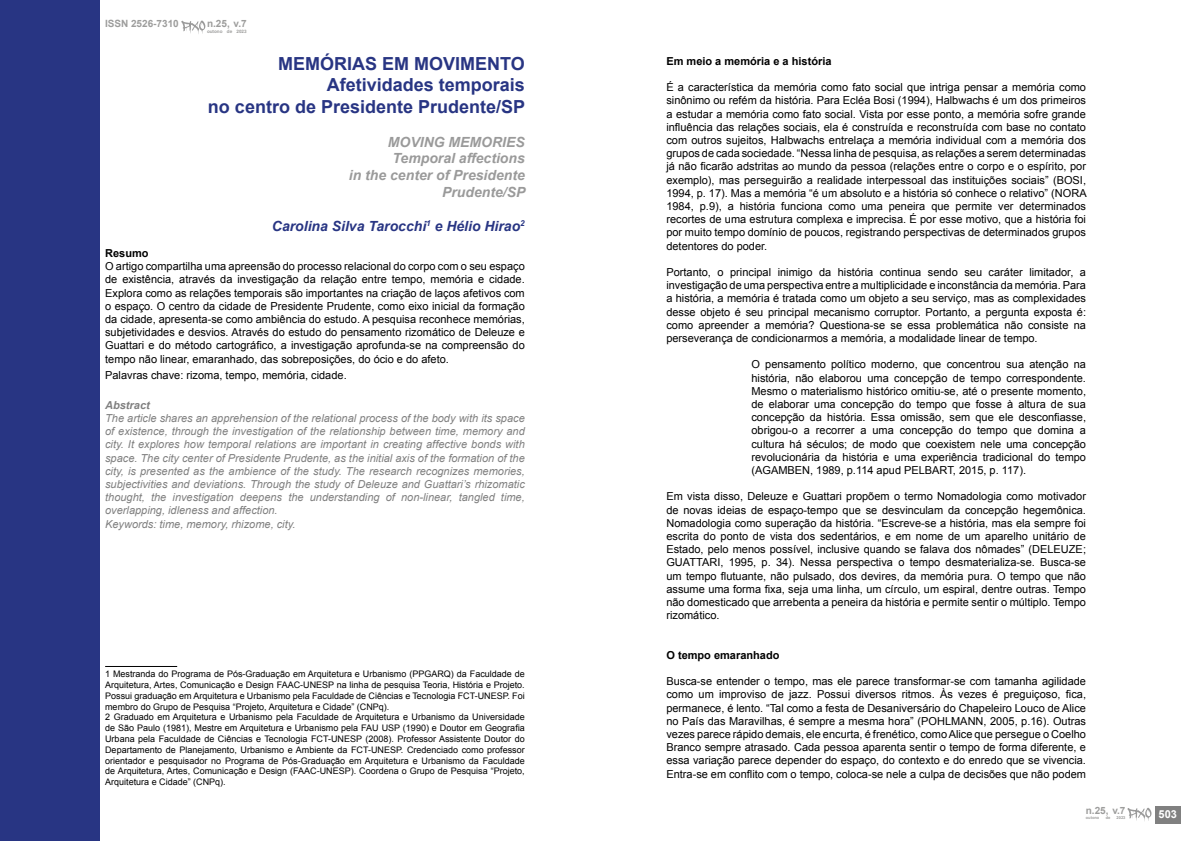
<style>
.page{position:relative;width:1191px;height:842px;background:#fff}
.page>*{position:absolute;margin:0;border:0;box-sizing:border-box;transform-origin:0 0}
.t1{font:700 18px/21.6px "Arial";color:#283583;text-align:right}
.t2{font:italic 700 14px/16.8px "Arial";color:#9a9a9a;text-align:right}
.t3{font:italic 700 14px "Arial";color:#283583}
.t4{font:11px/13.2px "Arial";color:#000;text-align:justify}
.t5{font:italic 11px/13.2px "Arial";color:#808080}
.t6{font:700 11px "Arial";color:#000}
.t7{font:italic 700 11px "Arial";color:#808080}
.t8{font:700 11px "Arial";color:#fff}
.t9{font:700 10px "Arial";color:#9d9d9c}
.t10{font:9px/10.8px "Arial";color:#000}
.t11{font:700 4.6px "Arial";color:#9d9d9c}
.t12{font:700 4px "Arial";color:#9d9d9c}
</style>
<div class="page">
<div style="left:0;top:0;width:99px;height:841px;background:#283583"></div>
<hr style="left:105px;top:666px;width:72px;height:1px;background:#000">
<div style="left:1155px;top:806px;width:25px;height:17px;background:#808080"></div>
<svg style="left:1127px;top:808px;width:24px;height:13px"></svg>
<svg style="left:181px;top:21px;width:24px;height:13px"></svg>
<p class="t9" style="left:105px;top:17px;width:75px">ISSN 2526-7310</p>
<p class="t9" style="left:207px;top:17px;width:41px">n.25, v.7</p>
<p class="t11" style="left:207px;top:28px;width:41px">outono de 2023</p>
<h1 class="t1" style="left:208px;top:53px;width:319px">MEMÓRIAS EM MOVIMENTO<br>Afetividades temporais<br>no centro de Presidente Prudente/SP</h1>
<p class="t2" style="left:349px;top:134px;width:178px">MOVING MEMORIES<br>Temporal affections<br>in the center of Presidente<br>Prudente/SP</p>
<p class="t3" style="left:272px;top:216px;width:254px">Carolina Silva Tarocchi<sup>1</sup> e Hélio Hirao<sup>2</sup></p>
<p class="t6" style="left:105px;top:246px;width:45px">Resumo</p>
<p class="t4" style="left:105px;top:260px;width:421px">O artigo compartilha uma apreensão do processo relacional do corpo com o seu espaço de existência, através da investigação da relação entre tempo, memória e cidade.<br>Explora como as relações temporais são importantes na criação de laços afetivos com o espaço. O centro da cidade de Presidente Prudente, como eixo inicial da formação da cidade, apresenta-se como ambiência do estudo. A pesquisa reconhece memórias, subjetividades e desvios. Através do estudo do pensamento rizomático de Deleuze e Guattari e do método cartográfico, a investigação aprofunda-se na compreensão do tempo não linear, emaranhado, das sobreposições, do ócio e do afeto.</p>
<p class="t4" style="left:105px;top:369px;width:243px">Palavras chave: rizoma, tempo, memória, cidade.</p>
<p class="t7" style="left:105px;top:398px;width:46px">Abstract</p>
<p class="t5" style="left:105px;top:412px;width:421px">The article shares an apprehension of the relational process of the body with its space of existence, through the investigation of the relationship between time, memory and city. It explores how temporal relations are important in creating affective bonds with space. The city center of Presidente Prudente, as the initial axis of the formation of the city, is presented as the ambience of the study. The research recognizes memories, subjectivities and deviations. Through the study of Deleuze and Guattari’s rhizomatic thought, the investigation deepens the understanding of non-linear, tangled time, overlapping, idleness and affection.<br>Keywords: time, memory, rhizome, city.</p>
<p class="t10" style="left:105px;top:669px;width:421px">1 Mestranda do Programa de Pós-Graduação em Arquitetura e Urbanismo (PPGARQ) da Faculdade de Arquitetura, Artes, Comunicação e Design FAAC-UNESP na linha de pesquisa Teoria, História e Projeto.<br>Possui graduação em Arquitetura e Urbanismo pela Faculdade de Ciências e Tecnologia FCT-UNESP. Foi membro do Grupo de Pesquisa “Projeto, Arquitetura e Cidade” (CNPq).<br>2 Graduado em Arquitetura e Urbanismo pela Faculdade de Arquitetura e Urbanismo da Universidade de São Paulo (1981), Mestre em Arquitetura e Urbanismo pela FAU USP (1990) e Doutor em Geografia Urbana pela Faculdade de Ciências e Tecnologia FCT-UNESP (2008). Professor Assistente Doutor do Departamento de Planejamento, Urbanismo e Ambiente da FCT-UNESP. Credenciado como professor orientador e pesquisador no Programa de Pós-Graduação em Arquitetura e Urbanismo da Faculdade de Arquitetura, Artes, Comunicação e Design (FAAC-UNESP). Coordena o Grupo de Pesquisa “Projeto, Arquitetura e Cidade” (CNPq).</p>
<p class="t6" style="left:666px;top:54px;width:167px">Em meio a memória e a história</p>
<p class="t4" style="left:666px;top:81px;width:422px">É a característica da memória como fato social que intriga pensar a memória como sinônimo ou refém da história. Para Ecléa Bosi (1994), Halbwachs é um dos primeiros a estudar a memória como fato social. Vista por esse ponto, a memória sofre grande influência das relações sociais, ela é construída e reconstruída com base no contato com outros sujeitos, Halbwachs entrelaça a memória individual com a memória dos grupos de cada sociedade. “Nessa linha de pesquisa, as relações a serem determinadas já não ficarão adstritas ao mundo da pessoa (relações entre o corpo e o espírito, por exemplo), mas perseguirão a realidade interpessoal das instituições sociais” (BOSI, 1994, p. 17). Mas a memória “é um absoluto e a história só conhece o relativo” (NORA 1984, p.9), a história funciona como uma peneira que permite ver determinados recortes de uma estrutura complexa e imprecisa. É por esse motivo, que a história foi por muito tempo domínio de poucos, registrando perspectivas de determinados grupos detentores do poder.</p>
<p class="t4" style="left:666px;top:266px;width:421px">Portanto, o principal inimigo da história continua sendo seu caráter limitador, a investigação de uma perspectiva entre a multiplicidade e inconstância da memória. Para a história, a memória é tratada como um objeto a seu serviço, mas as complexidades desse objeto é seu principal mecanismo corruptor. Portanto, a pergunta exposta é: como apreender a memória? Questiona-se se essa problemática não consiste na perseverança de condicionarmos a memória, a modalidade linear de tempo.</p>
<p class="t4" style="left:751px;top:358px;width:336px">O pensamento político moderno, que concentrou sua atenção na história, não elaborou uma concepção de tempo correspondente.<br>Mesmo o materialismo histórico omitiu-se, até o presente momento, de elaborar uma concepção do tempo que fosse à altura de sua concepção da história. Essa omissão, sem que ele desconfiasse, obrigou-o a recorrer a uma concepção do tempo que domina a cultura há séculos; de modo que coexistem nele uma concepção revolucionária da história e uma experiência tradicional do tempo (AGAMBEN, 1989, p.114 apud PELBART, 2015, p. 117).</p>
<p class="t4" style="left:666px;top:490px;width:421px">Em vista disso, Deleuze e Guattari propõem o termo Nomadologia como motivador de novas ideias de espaço-tempo que se desvinculam da concepção hegemônica.<br>Nomadologia como superação da história. “Escreve-se a história, mas ela sempre foi escrita do ponto de vista dos sedentários, e em nome de um aparelho unitário de Estado, pelo menos possível, inclusive quando se falava dos nômades” (DELEUZE; GUATTARI, 1995, p. 34). Nessa perspectiva o tempo desmaterializa-se. Busca-se um tempo flutuante, não pulsado, dos devires, da memória pura. O tempo que não assume uma forma fixa, seja uma linha, um círculo, um espiral, dentre outras. Tempo não domesticado que arrebenta a peneira da história e permite sentir o múltiplo. Tempo rizomático.</p>
<p class="t6" style="left:666px;top:648px;width:115px">O tempo emaranhado</p>
<p class="t4" style="left:666px;top:675px;width:421px">Busca-se entender o tempo, mas ele parece transformar-se com tamanha agilidade como um improviso de jazz. Possui diversos ritmos. Às vezes é preguiçoso, fica, permanece, é lento. “Tal como a festa de Desaniversário do Chapeleiro Louco de Alice no País das Maravilhas, é sempre a mesma hora” (POHLMANN, 2005, p.16). Outras vezes parece rápido demais, ele encurta, é frenético, como Alice que persegue o Coelho Branco sempre atrasado. Cada pessoa aparenta sentir o tempo de forma diferente, e essa variação parece depender do espaço, do contexto e do enredo que se vivencia.<br>Entra-se em conflito com o tempo, coloca-se nele a culpa de decisões que não podem</p>
<p class="t9" style="left:1085px;top:804px;width:41px">n.25, v.7</p>
<p class="t12" style="left:1085px;top:815px;width:15px">outono</p>
<p class="t12" style="left:1105px;top:815px;width:6px">de</p>
<p class="t12" style="left:1116px;top:815px;width:10px">2023</p>
<p class="t8" style="left:1158px;top:807px;width:20px">503</p>
</div>
